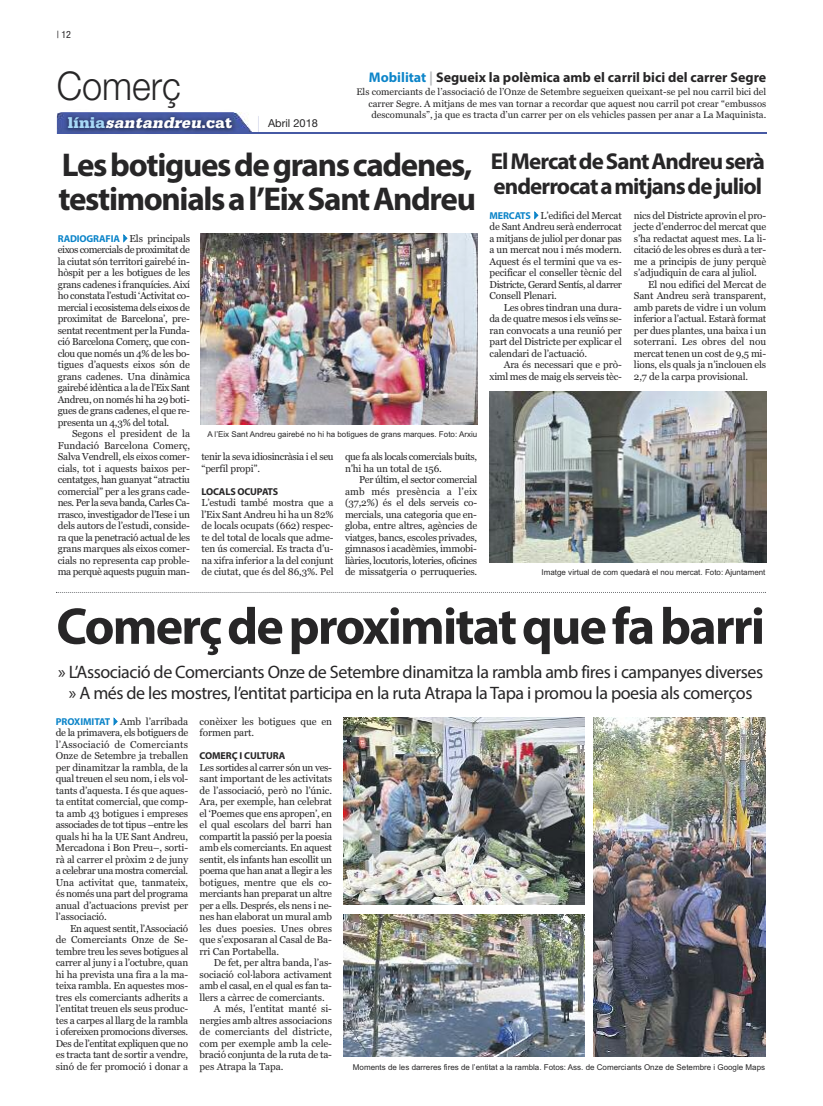
<style>
.page{position:relative;width:823px;height:1106px;background:#fff}
.page>*{position:absolute;margin:0;border:0;box-sizing:border-box;transform-origin:0 0}
.t1{font:700 52px "Myriad Pro";letter-spacing:-.035em;color:#272627}
.t2{font:300 39.6px "Helvetica Neue";color:#272627;scale:.91 1}
.t3{font:700 33px/34.5px "Myriad Pro";letter-spacing:-.04em;color:#272627}
.t4{font:700 23px/25px "Myriad Pro";letter-spacing:-.04em;color:#272627}
.t5{font:18px/21px "Myriad Pro";letter-spacing:-.025em;color:#272627;text-align:center}
.t6{font:italic 900 16px "Serifa";color:#fff}
.t7{font:700 14px "Myriad Pro";color:#272627}
.t8{font:11px "Helvetica Neue";color:#272627}
.t9{font:10px/11.5px "Georgia";letter-spacing:-.015em;color:#272627;text-align:justify}
.t10{font:10px "Georgia";letter-spacing:.005em;color:#272627}
.t11{font:10px/11.5px "Georgia";letter-spacing:-.04em;color:#272627}
.t12{font:700 10px "Myriad Pro";letter-spacing:-.015em;color:#272627}
.t13{font:condensed 10px "Helvetica Neue";color:#272627}
.t14{font:9.5px/11.4px "Georgia";color:#272627;text-align:right}
.t15{font:8px "Arial";color:#272627}
.s1{font-style:normal;color:#a7d8f7}
.s2{font-style:normal}
.s3{color:#0d85c9}
.s4{color:#b8bbbe}
.s5{font-family:"Myriad Pro";font-weight:700;color:#0d85c9}
</style>
<div class="page">
<hr style="left:57px;top:132px;width:708px;height:2px;background:#4659a4">
<img style="left:57px;top:112px;width:194px;height:20px">
<img style="left:489px;top:391px;width:276px;height:172px">
<img style="left:200px;top:233px;width:277px;height:192px">
<img style="left:344px;top:718px;width:240px;height:187px">
<img style="left:344px;top:914px;width:240px;height:142px">
<img style="left:593px;top:718px;width:171px;height:338px">
<svg style="left:56px;top:592px;width:709px;height:1px"></svg>
<p class="t13" style="left:57px;top:31px;width:16px">| 12</p>
<h2 class="t2" style="left:57px;top:62px;width:138px">Comerç</h2>
<h3 class="t6" style="left:68px;top:117px;width:166px"><span class="s1">l í n i a</span> santandreu<span class="s2">. c a t</span></h3>
<p class="t8" style="left:268px;top:117px;width:51px">Abril 2018</p>
<h3 class="t7" style="left:369px;top:72px;width:398px"><span class="s3">Mobilitat</span> <span class="s4">|</span> Segueix la polèmica amb el carril bici del carrer Segre</h3>
<p class="t14" style="left:356px;top:86px;width:411px">Els comerciants de l’associació de l’Onze de Setembre segueixen queixant-se pel nou carril bici del carrer Segre. A mitjans de mes van tornar a recordar que aquest nou carril pot crear “embussos descomunals”, ja que es tracta d’un carrer per on els vehicles passen per anar a La Maquinista.</p>
<h3 class="t3" style="left:58px;top:150px;width:419px">Lesbotiguesdegranscadenes, testimonialsal’EixSantAndreu</h3>
<p class="t9" style="left:58px;top:232px;width:134px"><span class="s5">RADIOGRAFIA</span><span class="s3">✔</span>Els principals eixos comercials de proximitat de la ciutat són territori gairebé in&shy;hòspit per a les botigues de les grans cadenes i franquícies. Així ho constata l’estudi ‘Activitat co&shy;mercial i ecosistema dels eixos de proximitat de Barcelona’, pre&shy;sentat recentment per la Funda&shy;ció Barcelona Comerç, que con&shy;clou que només un 4% de les bo&shy;tigues d’aquests eixos són de grans cadenes. Una dinàmica gairebé idèntica a la de l’Eix Sant Andreu, on només hi ha 29 boti&shy;gues de grans cadenes, el que re&shy;presenta un 4,3% del total.</p>
<p class="t9" style="left:58px;top:428px;width:134px;text-indent:14px">Segons el president de la Fundació Barcelona Comerç, Salva Vendrell, els eixos comer&shy;cials, tot i aquests baixos per&shy;centatges, han guanyat “atractiu comercial” per a les grans cade&shy;nes. Per la seva banda, Carles Ca&shy;rrasco, investigador de l’Iese i un dels autors de l’estudi, conside&shy;ra que la penetració actual de les grans marques als eixos comer&shy;cials no representa cap proble&shy;ma perquè aquests puguin man-</p>
<p class="t15" style="left:207px;top:430px;width:271px">A l’Eix Sant Andreu gairebé no hi ha botigues de grans marques. Foto: Arxiu</p>
<p class="t9" style="left:201px;top:451px;width:134px">tenir la seva idiosincràsia i el seu “perfil propi”.</p>
<p class="t12" style="left:201px;top:487px;width:78px">LOCALS OCUPATS</p>
<p class="t9" style="left:201px;top:497px;width:134px">L’estudi també mostra que a l’Eix Sant Andreu hi ha un 82% de locals ocupats (662) respec&shy;te del total de locals que adme&shy;ten ús comercial. Es tracta d’u&shy;na xifra inferior a la del conjunt de ciutat, que és del 86,3%. Pel</p>
<p class="t11" style="left:345px;top:451px;width:134px">que fa als locals comercials buits, n’hi ha un total de 156.</p>
<p class="t9" style="left:345px;top:474px;width:134px;text-indent:14px">Per últim, el sector comercial amb més presència a l’eix (37,2%) és el dels serveis co&shy;mercials, una categoria que en&shy;globa, entre altres, agències de viatges, bancs, escoles privades, gimnasos i acadèmies, immobi&shy;liàries, locutoris, loteries, oficines de missatgeria o perruqueries.</p>
<h3 class="t4" style="left:490px;top:150px;width:275px">ElMercatdeSantAndreuserà enderrocatamitjansdejuliol</h3>
<p class="t9" style="left:489px;top:209px;width:134px"><span class="s5">MERCATS</span><span class="s3">✔</span>L’edifici del Mercat de Sant Andreu serà enderrocat a mitjans de juliol per donar pas a un mercat nou i més modern.<br>Aquest és el termini que va es&shy;pecificar el conseller tècnic del Districte, Gerard Sentís, al darrer Consell Plenari.</p>
<p class="t9" style="left:489px;top:301px;width:134px;text-indent:14px">Les obres tindran una dura&shy;da de quatre mesos i els veïns se&shy;ran convocats a una reunió per part del Districte per explicar el calendari de l’actuació.</p>
<p class="t9" style="left:489px;top:359px;width:134px;text-align:right">Ara és necessari que e prò&shy;ximl mes de maig els serveis tèc-</p>
<p class="t9" style="left:633px;top:209px;width:134px">nics del Districte aprovin el pro-</p>
<p class="t9" style="left:633px;top:221px;width:134px">jecte d’enderroc del mercat que</p>
<p class="t9" style="left:633px;top:232px;width:134px">s’ha redactat aquest mes. La li-</p>
<p class="t9" style="left:633px;top:244px;width:134px">citació de les obres es durà a ter-</p>
<p class="t9" style="left:633px;top:255px;width:134px">me a principis de juny perquè</p>
<p class="t9" style="left:633px;top:267px;width:124px">s’adjudiquin de cara al juliol.</p>
<p class="t9" style="left:647px;top:278px;width:120px">El nou edifici del Mercat de</p>
<p class="t9" style="left:633px;top:290px;width:134px">Sant Andreu serà transparent,</p>
<p class="t9" style="left:633px;top:301px;width:134px">amb parets de vidre i un volum</p>
<p class="t9" style="left:633px;top:313px;width:134px">inferior a l’actual. Estarà format</p>
<p class="t9" style="left:633px;top:324px;width:134px">per dues plantes, una baixa i un</p>
<p class="t10" style="left:633px;top:336px;width:134px">soterrani. Les obres del nou</p>
<p class="t9" style="left:633px;top:347px;width:134px">mercat tenen un cost de 9,5 mi-</p>
<p class="t9" style="left:633px;top:359px;width:134px">lions, els quals ja n’inclouen els</p>
<p class="t9" style="left:633px;top:370px;width:116px">2,7 de la carpa provisional.</p>
<p class="t15" style="left:541px;top:568px;width:225px">Imatge virtual de com quedarà el nou mercat. Foto: Ajuntament</p>
<h1 class="t1" style="left:56px;top:607px;width:709px">Comerçdeproximitatquefabarri</h1>
<h3 class="t5" style="left:58px;top:662px;width:706px">» L’Associació de Comerciants Onze de Setembre dinamitza la rambla amb fires i campanyes diverses » A més de les mostres, l’entitat participa en la ruta Atrapa laTapa i promou la poesia als comerços</h3>
<p class="t9" style="left:56px;top:715px;width:134px"><span class="s5">PROXIMITAT</span><span class="s3">✔</span>Amb l’arribada de la primavera, els botiguers de l’Associació de Comerciants Onze de Setembre ja treballen per dinamitzar la rambla, de la qual treuen el seu nom, i els vol&shy;tants d’aquesta. I és que aques&shy;ta entitat comercial, que comp&shy;ta amb 43 botigues i empreses associades de tot tipus –entre les quals hi ha la UE Sant Andreu, Mercadona i Bon Preu–, sorti&shy;rà al carrer el pròxim 2 de juny a celebrar una mostra comercial.<br>Una activitat que, tanmateix, és només una part del programa anual d’actuacions previst per l’associació.</p>
<p class="t9" style="left:56px;top:922px;width:134px;text-indent:14px">En aquest sentit, l’Associació de Comerciants Onze de Se&shy;tembre treu les seves botigues al carrer al juny i a l’octubre, quan hi ha prevista una fira a la ma&shy;teixa rambla. En aquestes mos&shy;tres els comerciants adherits a l’entitat treuen els seus produc&shy;tes a carpes al llarg de la rambla i ofereixen promocions diverses.<br>Des de l’entitat expliquen que no es tracta tant de sortir a vendre, sinó de fer promoció i donar a</p>
<p class="t9" style="left:199px;top:715px;width:134px">conèixer les botigues que en formen part.</p>
<p class="t12" style="left:199px;top:752px;width:87px">COMERÇ I CULTURA</p>
<p class="t9" style="left:199px;top:761px;width:134px">Les sortides al carrer són un ves&shy;sant important de les activitats de l’associació, però no l’únic.<br>Ara, per exemple, han celebrat el ‘Poemes que ens apropen’, en el qual escolars del barri han compartit la passió per la poesia amb els comerciants. En aquest sentit, els infants han escollit un poema que han anat a llegir a les botigues, mentre que els co&shy;merciants han preparat un altre per a ells. Després, els nens i ne&shy;nes han elaborat un mural amb les dues poesies. Unes obres que s’exposaran al Casal de Ba&shy;rri Can Portabella.</p>
<p class="t9" style="left:214px;top:957px;width:120px">De fet, per altra banda, l’as-</p>
<p class="t9" style="left:199px;top:968px;width:134px">sociació col·labora activament</p>
<p class="t9" style="left:199px;top:980px;width:134px">amb el casal, en el qual es fan ta-</p>
<p class="t9" style="left:199px;top:991px;width:127px">llers a càrrec de comerciants.</p>
<p class="t9" style="left:214px;top:1003px;width:120px">A més, l’entitat manté si-</p>
<p class="t9" style="left:199px;top:1014px;width:134px">nergies amb altres associacions</p>
<p class="t10" style="left:199px;top:1026px;width:134px">de comerciants del districte,</p>
<p class="t9" style="left:199px;top:1037px;width:134px">com per exemple amb la cele-</p>
<p class="t9" style="left:199px;top:1049px;width:134px">bració conjunta de la ruta de ta-</p>
<p class="t9" style="left:199px;top:1060px;width:85px">pes Atrapa la Tapa.</p>
<p class="t15" style="left:353px;top:1062px;width:413px">Moments de les darreres fires de l’entitat a la rambla. Fotos: Ass. de Comerciants Onze de Setembre i Google Maps</p>
</div>
